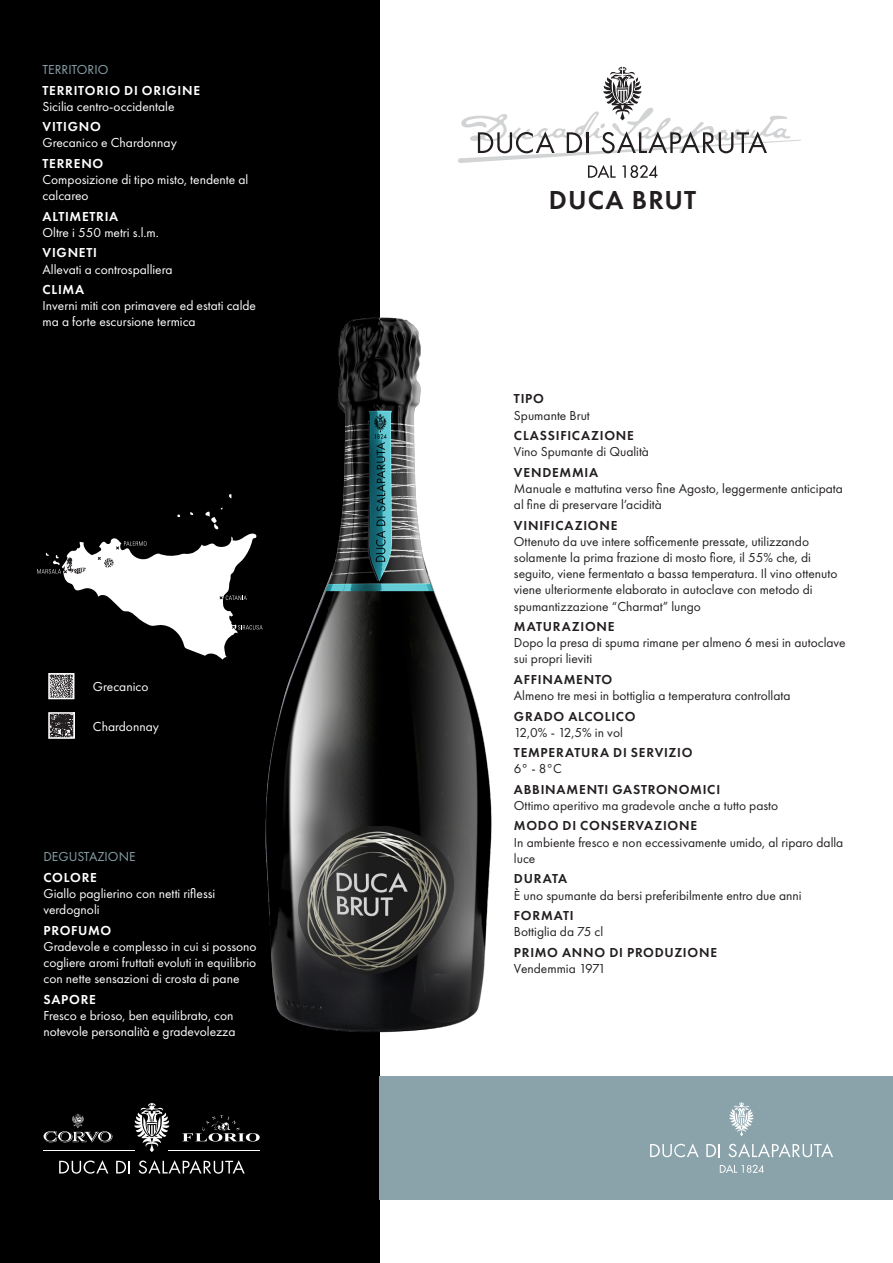
<style>
.page{position:relative;width:893px;height:1263px;background:#fff}
.page>*{position:absolute;margin:0;border:0;box-sizing:border-box;transform-origin:0 0}
.SCHEDE_TITOLI{font:600 27px "Futura PT";letter-spacing:.04em;color:#231f20}
.SCHEDE_INFO{font:13.5px/16.2px "Futura PT";color:#231f20}
.SCHEDE_INFO-2{font:13.5px/16.2px "Futura PT";color:#fff}
.SCHEDE_TITOLI-2{font:600 13.5px "Futura PT";letter-spacing:.055em;color:#231f20}
.SCHEDE_TITOLI-3{font:600 13.5px "Futura PT";letter-spacing:.055em;color:#fff}
.SCHEDE_INFO-3{font:13.5px "Futura PT";color:#8aa2aa}
</style>
<div class="page">
<div style="left:0;top:0;width:379px;height:1263px;background:#000"></div>
<img style="left:265px;top:244px;width:227px;height:832px">
<div style="left:379px;top:1076px;width:514px;height:123px;background:#8aa2aa"></div>
<svg style="left:458px;top:67px;width:343px;height:111px"></svg>
<svg style="left:51px;top:676px;width:20px;height:20px"></svg>
<div style="left:48px;top:673px;width:26px;height:26px;border:2px solid #fff"></div>
<svg style="left:37px;top:507px;width:226px;height:153px"></svg>
<svg style="left:51px;top:715px;width:21px;height:21px"></svg>
<div style="left:48px;top:712px;width:27px;height:27px;border:2px solid #fff"></div>
<svg style="left:650px;top:1143px;width:49px;height:14px"></svg>
<svg style="left:706px;top:1144px;width:14px;height:13px"></svg>
<svg style="left:728px;top:1143px;width:105px;height:15px"></svg>
<svg style="left:729px;top:1102px;width:25px;height:34px"></svg>
<svg style="left:720px;top:1164px;width:44px;height:9px"></svg>
<svg style="left:59px;top:1160px;width:49px;height:14px"></svg>
<svg style="left:116px;top:1161px;width:14px;height:12px"></svg>
<svg style="left:139px;top:1160px;width:106px;height:14px"></svg>
<hr style="left:44px;top:1150px;width:91px;height:1px;background:#fff">
<hr style="left:169px;top:1150px;width:91px;height:1px;background:#fff">
<svg style="left:182px;top:1115px;width:78px;height:26px"></svg>
<svg style="left:44px;top:1113px;width:68px;height:30px"></svg>
<svg style="left:134px;top:1103px;width:36px;height:49px"></svg>
<p class="SCHEDE_INFO-3" style="left:43px;top:62px;width:67px">TERRITORIO</p>
<p class="SCHEDE_TITOLI-3" style="left:43px;top:82px;width:159px">TERRITORIO DI ORIGINE</p>
<p class="SCHEDE_INFO-2" style="left:43px;top:98px;width:134px">Sicilia centro-occidentale</p>
<p class="SCHEDE_TITOLI-3" style="left:43px;top:118px;width:60px">VITIGNO</p>
<p class="SCHEDE_INFO-2" style="left:43px;top:135px;width:136px">Grecanico e Chardonnay</p>
<p class="SCHEDE_TITOLI-3" style="left:43px;top:155px;width:62px">TERRENO</p>
<p class="SCHEDE_INFO-2" style="left:43px;top:171px;width:207px">Composizione di tipo misto, tendente al calcareo</p>
<p class="SCHEDE_TITOLI-3" style="left:43px;top:208px;width:77px">ALTIMETRIA</p>
<p class="SCHEDE_INFO-2" style="left:43px;top:224px;width:118px">Oltre i 550 metri s.l.m.</p>
<p class="SCHEDE_TITOLI-3" style="left:43px;top:244px;width:56px">VIGNETI</p>
<p class="SCHEDE_INFO-2" style="left:43px;top:261px;width:132px">Allevati a controspalliera</p>
<p class="SCHEDE_TITOLI-3" style="left:43px;top:281px;width:43px">CLIMA</p>
<p class="SCHEDE_INFO-2" style="left:43px;top:298px;width:215px">Inverni miti con primavere ed estati calde ma a forte escursione termica</p>
<p class="SCHEDE_INFO-2" style="left:93px;top:679px;width:57px">Grecanico</p>
<p class="SCHEDE_INFO-2" style="left:93px;top:718px;width:68px">Chardonnay</p>
<p class="SCHEDE_INFO-3" style="left:43px;top:849px;width:94px">DEGUSTAZIONE</p>
<p class="SCHEDE_TITOLI-3" style="left:43px;top:869px;width:55px">COLORE</p>
<p class="SCHEDE_INFO-2" style="left:43px;top:885px;width:173px">Giallo paglierino con netti riflessi verdognoli</p>
<p class="SCHEDE_TITOLI-3" style="left:43px;top:921px;width:69px">PROFUMO</p>
<p class="SCHEDE_INFO-2" style="left:43px;top:938px;width:215px;text-align:justify">Gradevole e complesso in cui si possono cogliere aromi fruttati evoluti in equilibrio con nette sensazioni di crosta di pane</p>
<p class="SCHEDE_TITOLI-3" style="left:43px;top:991px;width:54px">SAPORE</p>
<p class="SCHEDE_INFO-2" style="left:43px;top:1007px;width:194px">Fresco e brioso, ben equilibrato, con notevole personalità e gradevolezza</p>
<p class="SCHEDE_TITOLI" style="left:549px;top:184px;width:149px">DUCA BRUT</p>
<p class="SCHEDE_TITOLI-2" style="left:514px;top:390px;width:32px">TIPO</p>
<p class="SCHEDE_INFO" style="left:514px;top:407px;width:77px">Spumante Brut</p>
<p class="SCHEDE_TITOLI-2" style="left:514px;top:427px;width:121px">CLASSIFICAZIONE</p>
<p class="SCHEDE_INFO" style="left:514px;top:443px;width:137px">Vino Spumante di Qualità</p>
<p class="SCHEDE_TITOLI-2" style="left:514px;top:464px;width:86px">VENDEMMIA</p>
<p class="SCHEDE_INFO" style="left:514px;top:480px;width:330px">Manuale e mattutina verso fine Agosto, leggermente anticipata al fine di preservare l’acidità</p>
<p class="SCHEDE_TITOLI-2" style="left:514px;top:516px;width:105px">VINIFICAZIONE</p>
<p class="SCHEDE_INFO" style="left:514px;top:533px;width:325px">Ottenuto da uve intere sofficemente pressate, utilizzando solamente la prima frazione di mosto fiore, il 55% che, di seguito, viene fermentato a bassa temperatura. Il vino ottenuto viene ulteriormente elaborato in autoclave con metodo di spumantizzazione “Charmat” lungo</p>
<p class="SCHEDE_TITOLI-2" style="left:514px;top:618px;width:102px">MATURAZIONE</p>
<p class="SCHEDE_INFO" style="left:514px;top:634px;width:333px">Dopo la presa di spuma rimane per almeno 6 mesi in autoclave sui propri lieviti</p>
<p class="SCHEDE_TITOLI-2" style="left:514px;top:671px;width:100px">AFFINAMENTO</p>
<p class="SCHEDE_INFO" style="left:514px;top:687px;width:278px">Almeno tre mesi in bottiglia a temperatura controllata</p>
<p class="SCHEDE_TITOLI-2" style="left:514px;top:707px;width:123px">GRADO ALCOLICO</p>
<p class="SCHEDE_INFO" style="left:514px;top:724px;width:110px">12,0% - 12,5% in vol</p>
<p class="SCHEDE_TITOLI-2" style="left:514px;top:744px;width:180px">TEMPERATURA DI SERVIZIO</p>
<p class="SCHEDE_INFO" style="left:514px;top:761px;width:49px">6° - 8°C</p>
<p class="SCHEDE_TITOLI-2" style="left:514px;top:781px;width:208px">ABBINAMENTI GASTRONOMICI</p>
<p class="SCHEDE_INFO" style="left:514px;top:797px;width:266px">Ottimo aperitivo ma gradevole anche a tutto pasto</p>
<p class="SCHEDE_TITOLI-2" style="left:514px;top:817px;width:185px">MODO DI CONSERVAZIONE</p>
<p class="SCHEDE_INFO" style="left:514px;top:834px;width:331px">In ambiente fresco e non eccessivamente umido, al riparo dalla luce</p>
<p class="SCHEDE_TITOLI-2" style="left:514px;top:870px;width:55px">DURATA</p>
<p class="SCHEDE_INFO" style="left:514px;top:887px;width:289px">È uno spumante da bersi preferibilmente entro due anni</p>
<p class="SCHEDE_TITOLI-2" style="left:514px;top:907px;width:61px">FORMATI</p>
<p class="SCHEDE_INFO" style="left:514px;top:923px;width:91px">Bottiglia da 75 cl</p>
<p class="SCHEDE_TITOLI-2" style="left:514px;top:944px;width:205px">PRIMO ANNO DI PRODUZIONE</p>
<p class="SCHEDE_INFO" style="left:514px;top:960px;width:93px">Vendemmia 1971</p>
</div>
